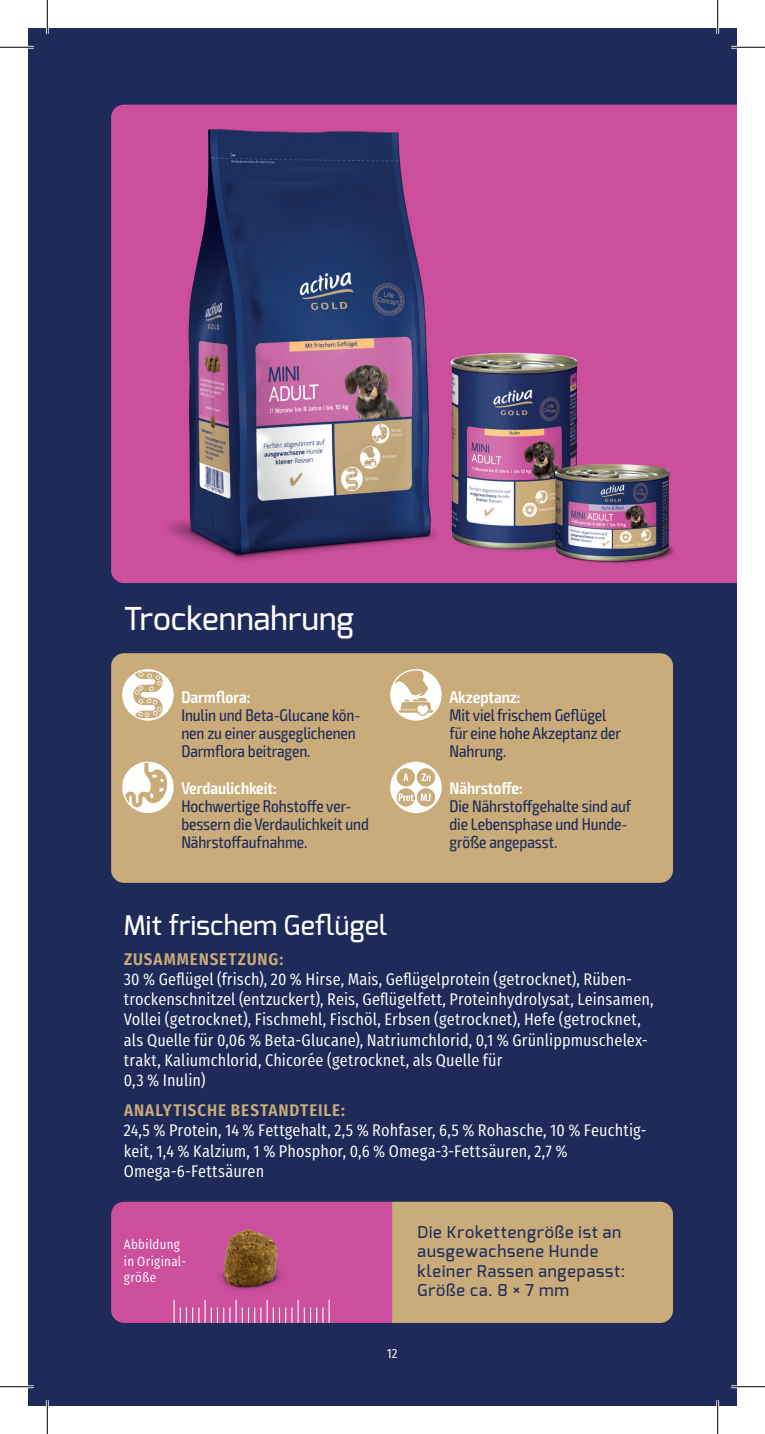
<style>
.page{position:relative;width:765px;height:1434px;background:#fff}
.page>*{position:absolute;margin:0;border:0;box-sizing:border-box;transform-origin:0 0}
.t1{font:500 31.5px "Exo";letter-spacing:.005em;color:#fff}
.t2{font:500 27px "Exo";letter-spacing:.005em;color:#fff}
.t3{font:16.88px/20.2px "Fira Sans Condensed";letter-spacing:.005em;color:#fff}
.t4{font:condensed 16.88px/18px "Exo 2";letter-spacing:-.005em;color:#1e2b59}
.t5{font:600 condensed 16.88px "Exo 2";letter-spacing:-.005em;color:#fff}
.t6{font:600 16.88px "Fira Sans Condensed";letter-spacing:.055em;color:#c9ac7a}
.t7{font:500 16.2px/19.6px "Exo";letter-spacing:.05em;color:#1e2b59}
.t8{font:13.5px/16.2px "Fira Sans Condensed";letter-spacing:.02em;color:#fff}
</style>
<div class="page">
<div style="left:28px;top:28px;width:708px;height:1378px;background:#1e2b59"></div>
<svg style="left:111px;top:1202px;width:561px;height:121px"></svg>
<div style="left:111px;top:105px;width:625px;height:478px;background:#cc4f9d"></div>
<div style="left:142px;top:104px;width:334px;height:479px;background:#cc4f9d"></div>
<img style="left:188px;top:130px;width:242px;height:423px">
<img style="left:189px;top:1201px;width:125px;height:121px">
<div style="left:111px;top:653px;width:561px;height:230px;background:#c9ac7a;border-radius:13px"></div>
<div style="left:390px;top:762px;width:51px;height:50px;background:#fff;border-radius:50%"></div>
<div style="left:396px;top:768px;width:19px;height:18px;background:#c9ac7a;border-radius:50%"></div>
<div style="left:416px;top:768px;width:19px;height:18px;background:#c9ac7a;border-radius:50%"></div>
<svg style="left:396px;top:788px;width:19px;height:19px"></svg>
<svg style="left:416px;top:788px;width:19px;height:19px"></svg>
<svg style="left:421px;top:773px;width:9px;height:8px"></svg>
<svg style="left:398px;top:793px;width:15px;height:8px"></svg>
<svg style="left:403px;top:773px;width:5px;height:8px"></svg>
<svg style="left:420px;top:793px;width:10px;height:8px"></svg>
<div style="left:390px;top:762px;width:51px;height:51px;border:1px solid #fff;border-radius:50%"></div>
<div style="left:123px;top:670px;width:50px;height:50px;background:#fff;border-radius:50%"></div>
<svg style="left:133px;top:671px;width:29px;height:48px"></svg>
<div style="left:122px;top:669px;width:52px;height:52px;border:1px solid #fff;border-radius:50%"></div>
<div style="left:390px;top:670px;width:51px;height:50px;background:#fff;border-radius:50%"></div>
<svg style="left:390px;top:670px;width:43px;height:47px"></svg>
<div style="left:390px;top:669px;width:51px;height:52px;border:1px solid #fff;border-radius:50%"></div>
<div style="left:123px;top:762px;width:50px;height:50px;background:#fff;border-radius:50%"></div>
<svg style="left:125px;top:762px;width:42px;height:45px"></svg>
<div style="left:122px;top:762px;width:51px;height:51px;border:1px solid #fff;border-radius:50%"></div>
<img style="left:440px;top:336px;width:147px;height:231px">
<img style="left:545px;top:448px;width:134px;height:130px">
<img style="left:554px;top:464px;width:115px;height:97px">
<hr style="left:0;top:46px;width:34px;height:3px;background:#fff">
<hr style="left:730px;top:46px;width:34px;height:3px;background:#fff">
<hr style="left:0;top:1385px;width:34px;height:3px;background:#fff">
<hr style="left:730px;top:1385px;width:34px;height:3px;background:#fff">
<hr style="left:46px;top:0;width:3px;height:34px;background:#fff">
<hr style="left:46px;top:1400px;width:3px;height:34px;background:#fff">
<hr style="left:716px;top:0;width:2px;height:34px;background:#fff">
<hr style="left:716px;top:1400px;width:2px;height:34px;background:#fff">
<hr style="left:0;top:47px;width:34px;height:1px;background:#000">
<hr style="left:730px;top:47px;width:34px;height:1px;background:#000">
<hr style="left:0;top:1386px;width:34px;height:1px;background:#000">
<hr style="left:730px;top:1386px;width:34px;height:1px;background:#000">
<hr style="left:47px;top:0;width:1px;height:34px;background:#000">
<hr style="left:47px;top:1400px;width:1px;height:34px;background:#000">
<hr style="left:717px;top:0;width:1px;height:34px;background:#000">
<hr style="left:717px;top:1400px;width:1px;height:34px;background:#000">
<h1 class="t1" style="left:124px;top:598px;width:231px">Trockennahrung</h1>
<p class="t5" style="left:181px;top:687px;width:71px">Darmflora:</p>
<p class="t4" style="left:181px;top:707px;width:180px">Inulin und Beta-Glucane kön&shy;nen zu einer ausgeglichenen<br>Darmflora beitragen.</p>
<p class="t5" style="left:181px;top:778px;width:97px">Verdaulichkeit:</p>
<p class="t4" style="left:181px;top:798px;width:189px">Hochwertige Rohstoffe ver&shy;bessern die Verdaulichkeit und<br>Nährstoffaufnahme.</p>
<h2 class="t2" style="left:124px;top:907px;width:265px">Mit frischem Geflügel</h2>
<p class="t5" style="left:449px;top:687px;width:72px">Akzeptanz:</p>
<p class="t4" style="left:449px;top:707px;width:173px">Mit viel frischem Geflügel für eine hohe Akzeptanz der<br>Nahrung.</p>
<p class="t5" style="left:449px;top:778px;width:75px">Nährstoffe:</p>
<p class="t4" style="left:449px;top:798px;width:183px">Die Nährstoffgehalte sind auf die Lebensphase und Hunde&shy;größe angepasst.</p>
<p class="t6" style="left:124px;top:945px;width:161px">ZUSAMMENSETZUNG:</p>
<p class="t3" style="left:124px;top:967px;width:531px">30 % Geflügel (frisch), 20 % Hirse, Mais, Geflügelprotein (getrocknet), Rüben&shy;trockenschnitzel (entzuckert), Reis, Geflügelfett, Proteinhydrolysat, Leinsamen, Vollei (getrocknet), Fischmehl, Fischöl, Erbsen (getrocknet), Hefe (getrocknet, als Quelle für 0,06 % Beta-Glucane), Natriumchlorid, 0,1 % Grünlippmuschelex&shy;trakt, Kaliumchlorid, Chicorée (getrocknet, als Quelle für<br>0,3 % Inulin)</p>
<p class="t6" style="left:124px;top:1096px;width:222px">ANALYTISCHE BESTANDTEILE:</p>
<p class="t3" style="left:124px;top:1118px;width:524px">24,5 % Protein, 14 % Fettgehalt, 2,5 % Rohfaser, 6,5 % Rohasche, 10 % Feuchtig&shy;keit, 1,4 % Kalzium, 1 % Phosphor, 0,6 % Omega-3-Fettsäuren, 2,7 %<br>Omega-6-Fettsäuren</p>
<p class="t8" style="left:124px;top:1235px;width:64px">Abbildung in Original&shy;größe</p>
<p class="t8" style="left:386px;top:1343px;width:12px">12</p>
<p class="t7" style="left:417px;top:1222px;width:209px">Die Krokettengröße ist an ausgewachsene Hunde kleiner Rassen angepasst:<br>Größe ca. 8 × 7 mm</p>
</div>
